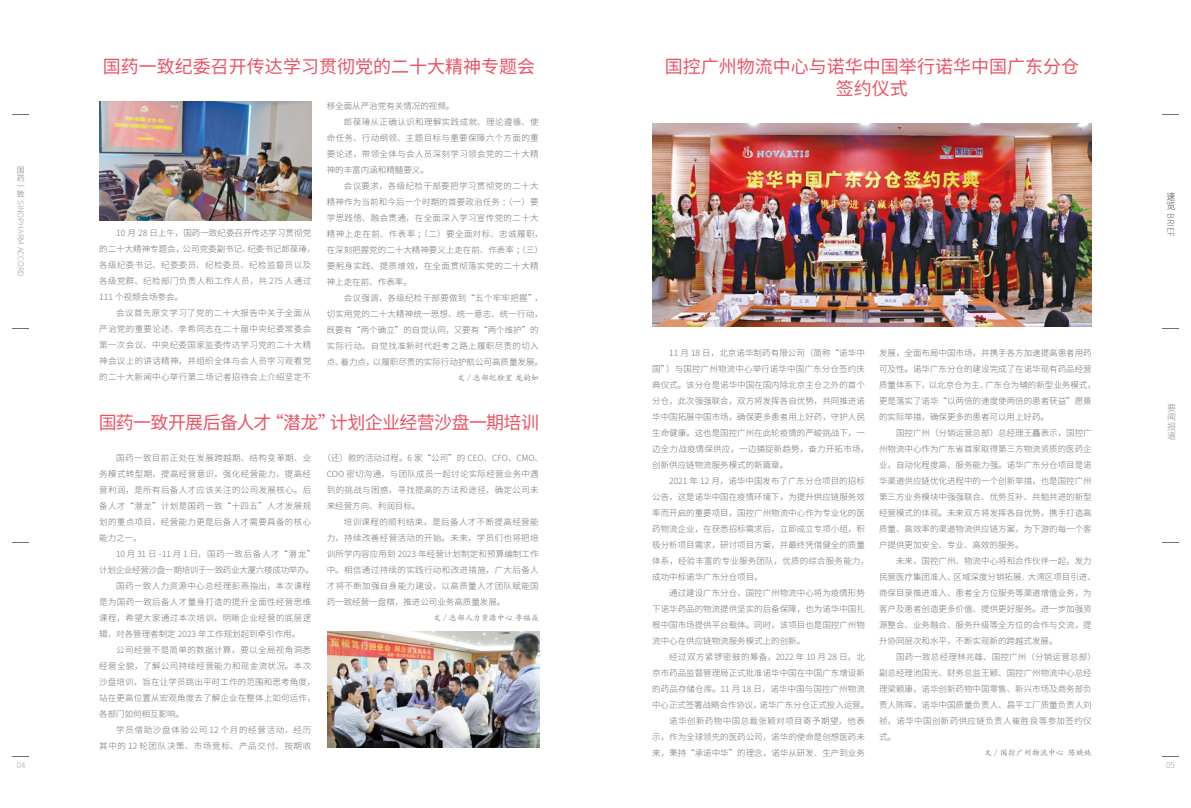
<style>
.page{position:relative;width:1191px;height:808px;background:#fff}
.page>*{position:absolute;margin:0;border:0;box-sizing:border-box;transform-origin:0 0}
.t1{font:18px/22px "Source Han Sans CN";color:#ea5464;text-align:center}
.t2{font:18px "Source Han Sans CN";letter-spacing:-.035em;color:#ea5464}
.t3{font:300 9px "Source Han Sans CN";color:#727171}
.t4{font:300 9px/9.4px "Source Han Sans CN";color:#909090;text-align:justify}
.t5{font:9px/9px "Source Han Sans CN";color:#727171}
.t6{font:300 8.5px/16px "Source Han Sans CN";color:#727171}
.t7{font:300 8.5px "Source Han Sans CN";letter-spacing:.045em;color:#727171}
.t8{font:300 8.5px "Source Han Sans CN";letter-spacing:.02em;color:#727171}
.t9{font:300 8.5px/16px "Source Han Sans CN";letter-spacing:.03em;color:#727171}
.t10{font:300 8.5px "Source Han Sans CN";letter-spacing:.04em;color:#727171}
.t11{font:300 8.5px "Source Han Sans CN";letter-spacing:.05em;color:#727171}
.t12{font:300 8.5px "Source Han Sans CN";letter-spacing:.08em;color:#727171}
.t13{font:300 8.5px "Source Han Sans CN";letter-spacing:-.03em;color:#727171}
.t14{font:300 8.5px "Source Han Sans CN";letter-spacing:.075em;color:#727171}
.t15{font:300 8.5px "Source Han Sans CN";letter-spacing:.055em;color:#727171}
.t16{font:300 8.5px "Source Han Sans CN";letter-spacing:.035em;color:#727171}
.t17{font:8px "ST Kaiti";color:#727171}
.t18{font:300 8px "Source Han Sans CN";color:#9fa0a0}
.t19{font:8px/8px "Source Han Sans CN";color:#9fa0a0;text-align:justify}
</style>
<div class="page">
<svg style="left:13px;top:114px;width:16px;height:1px"></svg>
<svg style="left:1162px;top:114px;width:16px;height:1px"></svg>
<svg style="left:13px;top:328px;width:16px;height:1px"></svg>
<svg style="left:1162px;top:328px;width:16px;height:1px"></svg>
<svg style="left:13px;top:756px;width:16px;height:1px"></svg>
<svg style="left:1162px;top:756px;width:16px;height:1px"></svg>
<svg style="left:13px;top:542px;width:16px;height:1px"></svg>
<svg style="left:1162px;top:542px;width:16px;height:1px"></svg>
<img style="left:99px;top:101px;width:212px;height:119px">
<img style="left:327px;top:632px;width:212px;height:115px">
<img style="left:652px;top:123px;width:439px;height:204px">
<h1 class="t1" style="left:103px;top:55px;width:433px">国药一致纪委召开传达学习贯彻党的二十大精神专题会</h1>
<p class="t6" style="left:327px;top:98px;width:129px">移全面从严治党有关情况的视频。</p>
<p class="t11" style="left:344px;top:117px;width:196px">郎葆瑃从正确认识和理解实践成就、理论遵循、使</p>
<p class="t7" style="left:327px;top:133px;width:213px">命任务、行动纲领、主题目标与重要保障六个方面的重</p>
<p class="t10" style="left:327px;top:149px;width:213px">要论述，带领全体与会人员深刻学习领会党的二十大精</p>
<p class="t6" style="left:327px;top:162px;width:103px">神的丰富内涵和精髓要义。</p>
<p class="t7" style="left:344px;top:181px;width:196px">会议要求，各级纪检干部要把学习贯彻党的二十大</p>
<p class="t8" style="left:327px;top:197px;width:213px">精神作为当前和今后一个时期的首要政治任务：（一）要</p>
<p class="t7" style="left:327px;top:213px;width:213px">学思践悟、融会贯通，在全面深入学习宣传党的二十大</p>
<p class="t11" style="left:327px;top:229px;width:218px">精神上走在前、作表率；（二）要全面对标、忠诚履职，</p>
<p class="t6" style="left:327px;top:242px;width:218px">在深刻把握党的二十大精神要义上走在前、作表率；（三）</p>
<p class="t7" style="left:327px;top:261px;width:213px">要躬身实践、提质增效，在全面贯彻落实党的二十大精</p>
<p class="t6" style="left:327px;top:274px;width:86px">神上走在前、作表率。</p>
<p class="t16" style="left:344px;top:293px;width:201px">会议强调，各级纪检干部要做到“五个牢牢把握”，</p>
<p class="t8" style="left:327px;top:309px;width:218px">切实用党的二十大精神统一思想、统一意志、统一行动，</p>
<p class="t6" style="left:327px;top:322px;width:213px">既要有“两个确立”的自觉认同，又要有“两个维护”的</p>
<p class="t10" style="left:327px;top:341px;width:213px">实际行动，自觉找准新时代赶考之路上履职尽责的切入</p>
<p class="t6" style="left:327px;top:354px;width:218px">点、着力点，以履职尽责的实际行动护航公司高质量发展。</p>
<p class="t17" style="left:457px;top:372px;width:83px">文 / 总部纪检室 龙韵如</p>
<h1 class="t1" style="left:665px;top:55px;width:415px">国控广州物流中心与诺华中国举行诺华中国广东分仓签约仪式</h1>
<p class="t19" style="left:17px;top:166px;width:9px">国药一致</p>
<p class="t18" style="left:25px;top:200px;width:78px;rotate:90deg">SINOPHARM ACCORD</p>
<p class="t5" style="left:1166px;top:193px;width:10px">速览</p>
<p class="t3" style="left:1175px;top:213px;width:25px;rotate:90deg">BRIEF</p>
<p class="t6" style="left:99px;top:225px;width:218px;text-indent:17px">10 月 28 日上午，国药一致纪委召开传达学习贯彻党的二十大精神专题会，公司党委副书记、纪委书记郎葆瑃，各级纪委书记、纪委委员、纪检委员、纪检监督员以及各级党群、纪检部门负责人和工作人员，共 275 人通过<br>111 个视频会场参会。</p>
<p class="t6" style="left:99px;top:305px;width:213px;text-align:justify;text-indent:17px">会议首先原文学习了党的二十大报告中关于全面从严治党的重要论述、李希同志在二十届中央纪委常委会第一次会议、中央纪委国家监委传达学习党的二十大精神会议上的讲话精神，并组织全体与会人员学习观看党的二十大新闻中心举行第二场记者招待会上介绍坚定不</p>
<p class="t6" style="left:652px;top:345px;width:218px;text-indent:17px">11 月 18 日，北京诺华制药有限公司（简称“诺华中国”）与国控广州物流中心举行诺华中国广东分仓签约庆典仪式。该分仓是诺华中国在国内除北京主仓之外的首个分仓，此次强强联合，双方将发挥各自优势，共同推进诺华中国拓展中国市场，确保更多患者用上好药，守护人民生命健康。这也是国控广州在此轮疫情的严峻挑战下，一边全力战疫情保供应，一边捕捉新趋势，奋力开拓市场，创新供应链物流服务模式的新篇章。</p>
<p class="t6" style="left:652px;top:473px;width:218px;text-indent:17px">2021 年 12 月，诺华中国发布了广东分仓项目的招标公告，这是诺华中国在疫情环境下，为提升供应链服务效率而开启的重要项目，国控广州物流中心作为专业化的医药物流企业，在获悉招标需求后，立即成立专项小组，积极分析项目需求，研讨项目方案，并最终凭借健全的质量体系，经验丰富的专业服务团队，优质的综合服务能力，成功中标诺华广东分仓项目。</p>
<p class="t6" style="left:652px;top:585px;width:214px;text-align:justify;text-indent:17px">通过建设广东分仓，国控广州物流中心将为疫情形势下诺华药品的物流提供坚实的后备保障，也为诺华中国扎根中国市场提供平台载体。同时，该项目也是国控广州物流中心在供应链物流服务模式上的创新。</p>
<p class="t15" style="left:669px;top:652px;width:197px">经过双方紧锣密鼓的筹备，2022 年 10 月 28 日，北</p>
<p class="t6" style="left:652px;top:665px;width:214px">京市药品监督管理局正式批准诺华中国在中国广东增设新</p>
<p class="t6" style="left:652px;top:681px;width:214px">的药品存储仓库。11 月 18 日，诺华中国与国控广州物流</p>
<p class="t6" style="left:652px;top:697px;width:218px">中心正式签署战略合作协议，诺华广东分仓正式投入运营。</p>
<p class="t11" style="left:669px;top:716px;width:197px">诺华创新药物中国总裁张颖对项目寄予期望，他表</p>
<p class="t6" style="left:652px;top:729px;width:214px">示，作为全球领先的医药公司，诺华的使命是创想医药未</p>
<p class="t6" style="left:652px;top:745px;width:214px">来，秉持“承诺中华”的理念，诺华从研发、生产到业务</p>
<p class="t6" style="left:879px;top:345px;width:218px">发展，全面布局中国市场，并携手各方加速提高患者用药可及性。诺华广东分仓的建设完成了在诺华现有药品经营质量体系下，以北京仓为主、广东仓为辅的新型业务模式，更是落实了诺华“以两倍的速度使两倍的患者获益”愿景的实际举措，确保更多的患者可以用上好药。</p>
<p class="t6" style="left:879px;top:425px;width:214px;text-align:justify;text-indent:17px">国控广州（分销运营总部）总经理王矗表示，国控广州物流中心作为广东省首家取得第三方物流资质的医药企业，自动化程度高、服务能力强。诺华广东分仓项目是诺华渠道供应链优化进程中的一个创新举措，也是国控广州第三方业务模块中强强联合、优势互补、共勉共进的新型经营模式的体现。未来双方将发挥各自优势，携手打造高质量、高效率的渠道物流供应链方案，为下游的每一个客户提供更加安全、专业、高效的服务。</p>
<p class="t6" style="left:879px;top:553px;width:218px;text-indent:17px">未来，国控广州、物流中心将和合作伙伴一起，发力民营医疗集团准入、区域深度分销拓展、大湾区项目引进、商保目录推进准入、患者全方位服务等渠道增值业务，为客户及患者创造更多价值、提供更好服务。进一步加强资源整合、业务融合、服务升级等全方位的合作与交流，提升协同层次和水平，不断实现新的跨越式发展。</p>
<p class="t6" style="left:879px;top:649px;width:218px;text-indent:17px">国药一致总经理林兆雄、国控广州（分销运营总部）副总经理池国光、财务总监王颖、国控广州物流中心总经理梁颖康，诺华创新药物中国零售、新兴市场及商务部负责人陈晖，诺华中国质量负责人、昌平工厂质量负责人刘祯，诺华中国创新药供应链负责人崔胜良等参加签约仪式。</p>
<p class="t17" style="left:983px;top:747px;width:109px">文 / 国控广州物流中心 陈映纯</p>
<p class="t4" style="left:1167px;top:403px;width:10px">要闻报道</p>
<h1 class="t2" style="left:99px;top:412px;width:442px">国药一致开展后备人才“潜龙”计划企业经营沙盘一期培训</h1>
<p class="t9" style="left:327px;top:450px;width:218px;text-indent:-4px">（还）款的活动过程。6 家“公司”的 CEO、CFO、CMO、<br>COO 密切沟通，与团队成员一起讨论实际经营业务中遇到的挑战与困惑，寻找提高的方法和途径，确定公司未来经营方向、利润目标。</p>
<p class="t6" style="left:327px;top:514px;width:213px;text-align:justify;text-indent:17px">培训课程的顺利结束，是后备人才不断提高经营能力，持续改善经营活动的开始。未来，学员们也将把培训所学内容应用到 2023 年经营计划制定和预算编制工作中。相信通过持续的实践行动和改进措施，广大后备人才将不断加强自身能力建设，以高质量人才团队赋能国药一致经营一盘棋，推进公司业务高质量发展。</p>
<p class="t17" style="left:433px;top:612px;width:107px">文 / 总部人力资源中心 季福焱</p>
<p class="t6" style="left:99px;top:450px;width:213px;text-align:justify;text-indent:17px">国药一致目前正处在发展跨越期、结构变革期、业务模式转型期，提高经营意识，强化经营能力，提高经营利润，是所有后备人才应该关注的公司发展核心。后备人才“潜龙”计划是国药一致“十四五”人才发展规划的重点项目，经营能力更是后备人才需要具备的核心能力之一。</p>
<p class="t14" style="left:116px;top:549px;width:201px">10 月 31 日 -11 月 1 日，国药一致后备人才“潜龙”</p>
<p class="t13" style="left:99px;top:565px;width:216px">计划企业经营沙盘一期培训于一致药业大厦六楼成功举办。</p>
<p class="t7" style="left:116px;top:581px;width:196px">国药一致人力资源中心总经理彭燕指出，本次课程</p>
<p class="t10" style="left:99px;top:597px;width:213px">是为国药一致后备人才量身打造的提升全面性经营思维</p>
<p class="t7" style="left:99px;top:613px;width:213px">课程，希望大家通过本次培训，明晰企业经营的底层逻</p>
<p class="t6" style="left:99px;top:626px;width:202px">辑，对各管理者制定 2023 年工作规划起到牵引作用。</p>
<p class="t7" style="left:116px;top:645px;width:196px">公司经营不是简单的数据计算，要以全局视角洞悉</p>
<p class="t7" style="left:99px;top:661px;width:213px">经营全貌，了解公司持续经营能力和现金流状况。本次</p>
<p class="t8" style="left:99px;top:677px;width:218px">沙盘培训，旨在让学员跳出平时工作的范围和思考角度，</p>
<p class="t8" style="left:99px;top:693px;width:218px">站在更高位置从宏观角度去了解企业在整体上如何运作，</p>
<p class="t6" style="left:99px;top:706px;width:87px">各部门如何相互影响。</p>
<p class="t12" style="left:116px;top:725px;width:196px">学员借助沙盘体验公司 12 个月的经营活动，经历</p>
<p class="t12" style="left:99px;top:741px;width:213px">其中的 12 轮团队决策、市场竞标、产品交付、按期收</p>
<p class="t18" style="left:17px;top:760px;width:10px">04</p>
<p class="t18" style="left:1166px;top:760px;width:10px">05</p>
</div>
